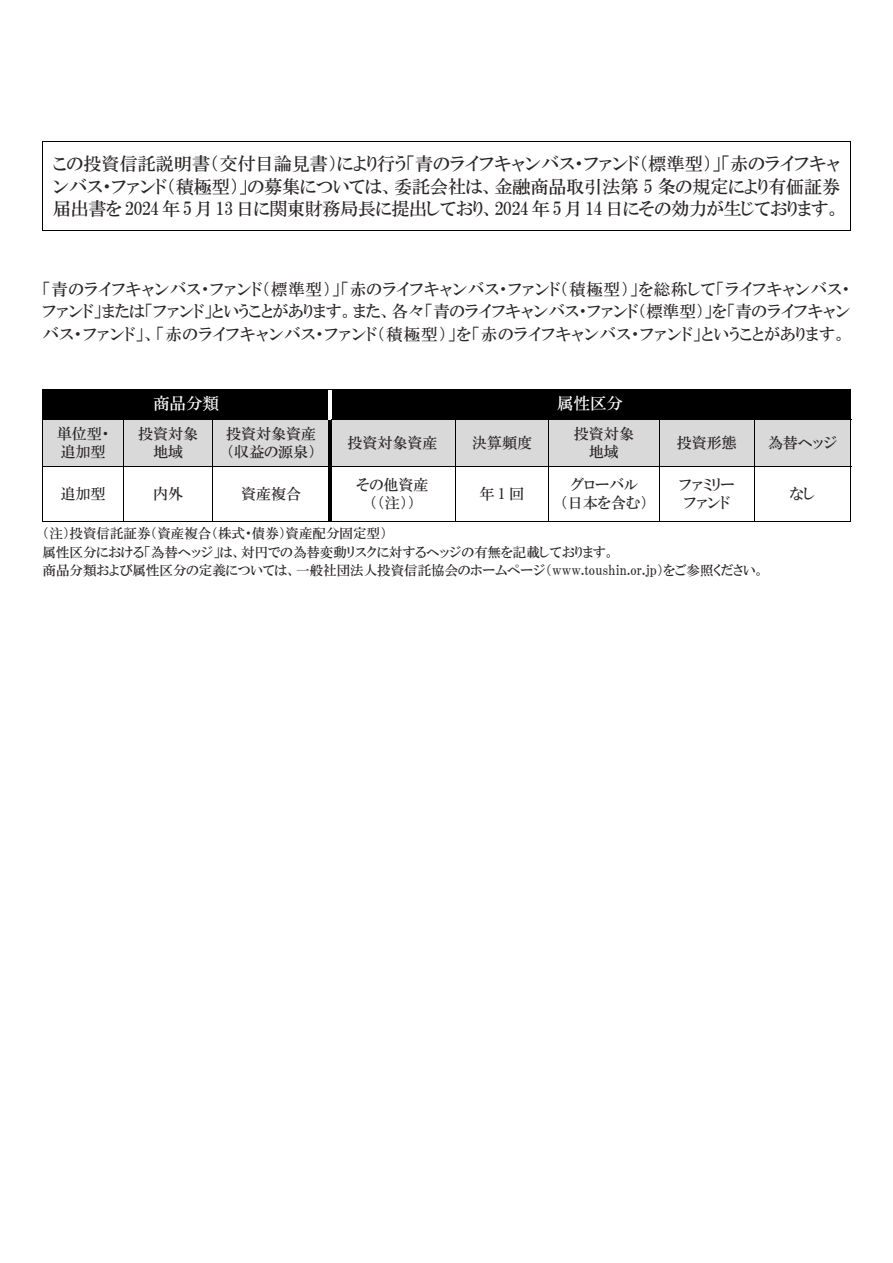
<style>
.page{position:relative;width:893px;height:1263px;background:#fff}
.page>*{position:absolute;margin:0;border:0;box-sizing:border-box;transform-origin:0 0}
.t1{font:18px/22.5px "HGP Mincho B";letter-spacing:-.005em;color:#2a2626;text-align:justify}
.t2{font:16.5px/22.5px "HGP Mincho B";letter-spacing:.03em;color:#2a2626;text-align:justify}
.t3{font:16.5px "HGP Mincho B";color:#fff}
.t4{font:15px/18px "HGP Mincho B";color:#2a2626;text-align:center}
.t5{font:13.5px/18.1px "HGP Mincho B";color:#2a2626}
</style>
<div class="page">
<hr style="left:42px;top:141px;width:809px;height:1px;background:#000">
<hr style="left:42px;top:142px;width:1px;height:89px;background:#000">
<hr style="left:42px;top:230px;width:808px;height:1px;background:#000">
<hr style="left:850px;top:142px;width:1px;height:89px;background:#000">
<div style="left:43px;top:390px;width:285px;height:29px;background:#000"></div>
<div style="left:331px;top:390px;width:519px;height:29px;background:#000"></div>
<hr style="left:42px;top:389px;width:287px;height:1px;background:#000">
<hr style="left:329px;top:389px;width:521px;height:1px;background:#000">
<svg style="left:42px;top:390px;width:1px;height:29px"></svg>
<svg style="left:850px;top:389px;width:1px;height:30px"></svg>
<div style="left:43px;top:420px;width:80px;height:46px;background:#d9d9d9"></div>
<div style="left:124px;top:420px;width:88px;height:46px;background:#d9d9d9"></div>
<div style="left:213px;top:420px;width:115px;height:46px;background:#d9d9d9"></div>
<div style="left:331px;top:420px;width:124px;height:46px;background:#d9d9d9"></div>
<div style="left:456px;top:420px;width:92px;height:46px;background:#d9d9d9"></div>
<div style="left:549px;top:420px;width:110px;height:46px;background:#d9d9d9"></div>
<div style="left:660px;top:420px;width:94px;height:46px;background:#d9d9d9"></div>
<div style="left:755px;top:420px;width:95px;height:46px;background:#d9d9d9"></div>
<hr style="left:42px;top:419px;width:286px;height:1px;background:#000">
<hr style="left:331px;top:419px;width:218px;height:1px;background:#000">
<hr style="left:549px;top:419px;width:110px;height:1px;background:#000">
<hr style="left:659px;top:419px;width:192px;height:1px;background:#000">
<hr style="left:42px;top:420px;width:1px;height:46px;background:#000">
<hr style="left:123px;top:420px;width:1px;height:46px;background:#000">
<hr style="left:212px;top:420px;width:1px;height:46px;background:#000">
<hr style="left:328px;top:420px;width:3px;height:46px;background:#000">
<hr style="left:455px;top:420px;width:1px;height:46px;background:#000">
<hr style="left:548px;top:420px;width:1px;height:46px;background:#000">
<hr style="left:659px;top:420px;width:1px;height:46px;background:#000">
<hr style="left:754px;top:420px;width:1px;height:46px;background:#000">
<hr style="left:850px;top:420px;width:1px;height:46px;background:#000">
<hr style="left:42px;top:466px;width:507px;height:1px;background:#000">
<hr style="left:549px;top:466px;width:110px;height:1px;background:#000">
<hr style="left:659px;top:466px;width:192px;height:1px;background:#000">
<hr style="left:42px;top:467px;width:1px;height:55px;background:#000">
<hr style="left:42px;top:521px;width:81px;height:1px;background:#000">
<hr style="left:123px;top:467px;width:1px;height:55px;background:#000">
<hr style="left:124px;top:521px;width:88px;height:1px;background:#000">
<hr style="left:212px;top:467px;width:1px;height:55px;background:#000">
<hr style="left:213px;top:521px;width:115px;height:1px;background:#000">
<hr style="left:328px;top:467px;width:3px;height:54px;background:#000">
<hr style="left:328px;top:521px;width:127px;height:1px;background:#000">
<hr style="left:455px;top:467px;width:1px;height:55px;background:#000">
<hr style="left:456px;top:521px;width:92px;height:1px;background:#000">
<hr style="left:548px;top:467px;width:1px;height:55px;background:#000">
<hr style="left:549px;top:521px;width:110px;height:1px;background:#000">
<hr style="left:659px;top:467px;width:1px;height:55px;background:#000">
<hr style="left:660px;top:521px;width:94px;height:1px;background:#000">
<hr style="left:754px;top:467px;width:1px;height:55px;background:#000">
<hr style="left:755px;top:521px;width:95px;height:1px;background:#000">
<hr style="left:850px;top:467px;width:1px;height:55px;background:#000">
<p class="t1" style="left:53px;top:152px;width:789px">この投資信託説明書（交付目論見書）により行う「青のライフキャンバス・ファンド（標準型）」「赤のライフキャンバス・ファンド（積極型）」の募集については、委託会社は、金融商品取引法第 5 条の規定により有価証券届出書を 2024 年 5 月 13 日に関東財務局長に提出しており、2024 年 5 月 14 日にその効力が生じております。</p>
<p class="t2" style="left:43px;top:278px;width:809px">「青のライフキャンバス・ファンド（標準型）」「赤のライフキャンバス・ファンド（積極型）」を総称して「ライフキャンバス・ファンド」または「ファンド」ということがあります。また、各々「青のライフキャンバス・ファンド（標準型）」を「青のライフキャンバス・ファンド」、「赤のライフキャンバス・ファンド（積極型）」を「赤のライフキャンバス・ファンド」ということがあります。</p>
<p class="t3" style="left:153px;top:395px;width:67px">商品分類</p>
<p class="t3" style="left:557px;top:395px;width:67px">属性区分</p>
<p class="t4" style="left:57px;top:425px;width:54px;text-align:left">単位型・追加型</p>
<p class="t4" style="left:138px;top:425px;width:62px">投資対象地域</p>
<p class="t4" style="left:226px;top:425px;width:92px;text-align:left">投資対象資産（収益の源泉）</p>
<p class="t4" style="left:347px;top:434px;width:92px">投資対象資産</p>
<p class="t4" style="left:472px;top:434px;width:62px">決算頻度</p>
<p class="t4" style="left:574px;top:425px;width:62px">投資対象地域</p>
<p class="t4" style="left:677px;top:434px;width:62px">投資形態</p>
<p class="t4" style="left:768px;top:434px;width:71px">為替ヘッジ</p>
<p class="t4" style="left:60px;top:485px;width:47px">追加型</p>
<p class="t4" style="left:153px;top:485px;width:32px">内外</p>
<p class="t4" style="left:241px;top:485px;width:62px">資産複合</p>
<p class="t4" style="left:356px;top:476px;width:74px">その他資産（（注））</p>
<p class="t4" style="left:480px;top:485px;width:46px">年1回</p>
<p class="t4" style="left:560px;top:476px;width:89px">グローバル<br>（日本を含む）</p>
<p class="t4" style="left:679px;top:476px;width:57px">ファミリーファンド</p>
<p class="t4" style="left:790px;top:485px;width:27px">なし</p>
<p class="t5" style="left:43px;top:524px;width:723px">（注）投資信託証券（資産複合（株式・債券）資産配分固定型）<br>属性区分における「為替ヘッジ」は、対円での為替変動リスクに対するヘッジの有無を記載しております。<br>商品分類および属性区分の定義については、一般社団法人投資信託協会のホームページ（www.toushin.or.jp）をご参照ください。</p>
</div>
